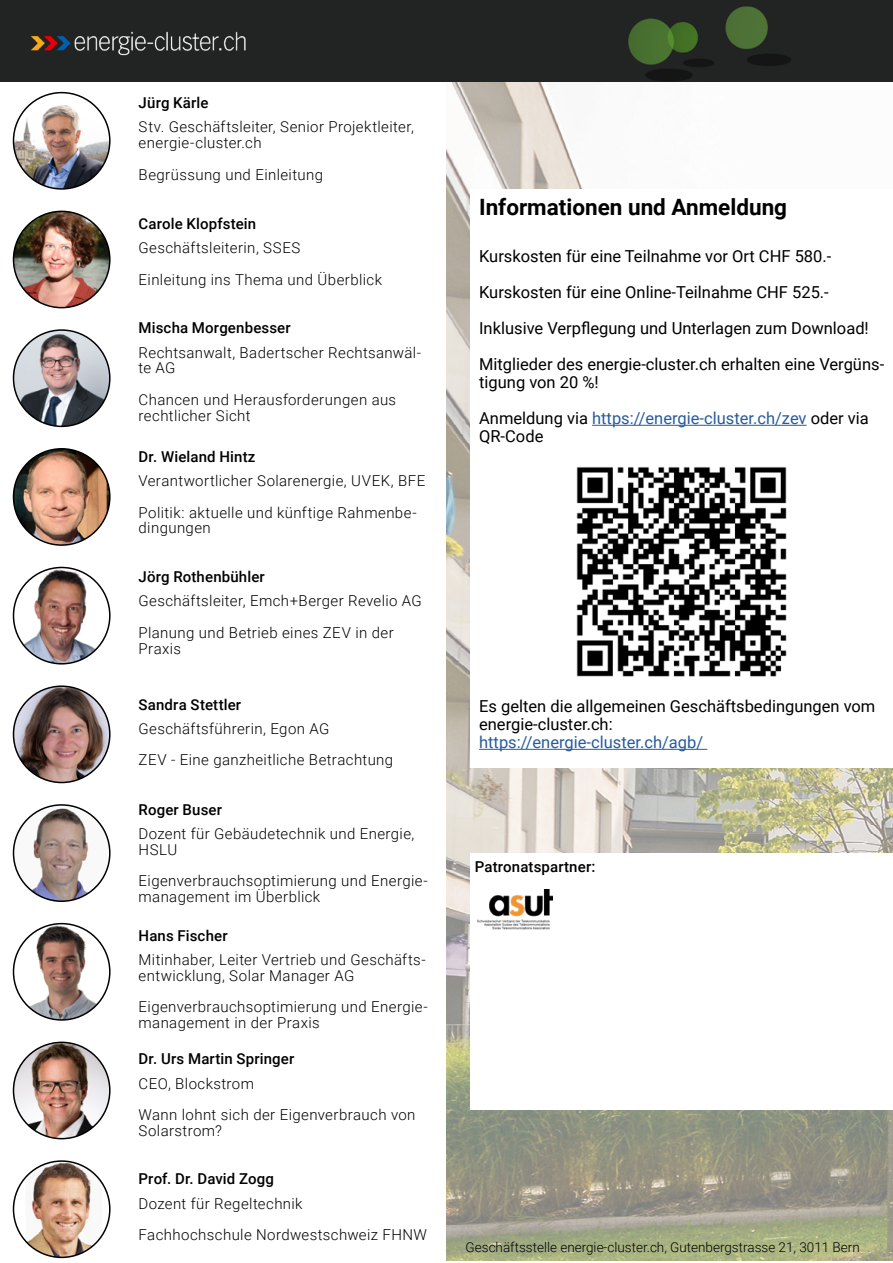
<style>
.page{position:relative;width:893px;height:1263px;background:#fff}
.page>*{position:absolute;margin:0;border:0;box-sizing:border-box;transform-origin:0 0}
.t1{font:700 22.5px "Roboto";color:#000}
.t2{font:16.5px/36px "Roboto";color:#000}
.t3{font:16.5px "Roboto";color:#275b9b}
.t4{font:300 15px/15.8px "Roboto";letter-spacing:.025em;color:#000}
.t5{font:500 15px "Roboto";letter-spacing:.01em;color:#000}
.t6{font:300 13.5px "Roboto";color:#000}
.s1{color:#275b9b}
</style>
<div class="page">
<img style="left:446px;top:82px;width:447px;height:1179px">
<div style="left:471px;top:853px;width:422px;height:256px;background:#fff"></div>
<div style="left:471px;top:189px;width:422px;height:578px;background:#fff"></div>
<hr style="left:592px;top:425px;width:215px;height:1px;background:#275b9b">
<hr style="left:479px;top:749px;width:228px;height:1px;background:#275b9b">
<img style="left:14px;top:686px;width:96px;height:96px;border-radius:48px">
<div style="left:13px;top:685px;width:98px;height:98px;border:2px solid #000;border-radius:50%"></div>
<img style="left:0;top:0;width:893px;height:82px">
<img style="left:27px;top:30px;width:222px;height:27px">
<img style="left:477px;top:889px;width:75px;height:41px">
<img style="left:576px;top:467px;width:211px;height:210px">
<img style="left:14px;top:93px;width:96px;height:96px;border-radius:48px">
<div style="left:13px;top:92px;width:98px;height:98px;border:2px solid #000;border-radius:50%"></div>
<img style="left:14px;top:211px;width:96px;height:97px;border-radius:48px">
<div style="left:13px;top:211px;width:98px;height:97px;border:2px solid #000;border-radius:50%"></div>
<img style="left:14px;top:330px;width:96px;height:96px;border-radius:48px">
<div style="left:13px;top:329px;width:98px;height:98px;border:2px solid #000;border-radius:50%"></div>
<img style="left:14px;top:449px;width:96px;height:96px;border-radius:48px">
<div style="left:13px;top:448px;width:98px;height:98px;border:2px solid #000;border-radius:50%"></div>
<img style="left:14px;top:567px;width:96px;height:97px;border-radius:48px">
<div style="left:13px;top:567px;width:98px;height:97px;border:2px solid #000;border-radius:50%"></div>
<img style="left:14px;top:805px;width:96px;height:96px;border-radius:48px">
<div style="left:13px;top:804px;width:98px;height:98px;border:2px solid #000;border-radius:50%"></div>
<img style="left:14px;top:924px;width:96px;height:96px;border-radius:48px">
<div style="left:13px;top:923px;width:98px;height:98px;border:2px solid #000;border-radius:50%"></div>
<img style="left:14px;top:1044px;width:95px;height:95px">
<div style="left:13px;top:1041px;width:98px;height:98px;border:2px solid #000;border-radius:50%"></div>
<img style="left:25px;top:1161px;width:77px;height:96px">
<div style="left:13px;top:1160px;width:98px;height:98px;border:2px solid #000;border-radius:50%"></div>
<p class="t5" style="left:139px;top:92px;width:71px">Jürg Kärle</p>
<p class="t4" style="left:139px;top:118px;width:277px">Stv. Geschäftsleiter, Senior Projektleiter, energie-cluster.ch</p>
<p class="t4" style="left:139px;top:166px;width:186px">Begrüssung und Einleitung</p>
<p class="t5" style="left:139px;top:213px;width:119px">Carole Klopfstein</p>
<p class="t4" style="left:139px;top:232px;width:245px;line-height:31.5px">Geschäftsleiterin, SSES<br>Einleitung ins Thema und Überblick</p>
<p class="t5" style="left:139px;top:317px;width:154px">Mischa Morgenbesser</p>
<p class="t4" style="left:139px;top:344px;width:284px">Rechtsanwalt, Badertscher Rechtsanwäl&shy;te AG</p>
<p class="t4" style="left:139px;top:391px;width:259px">Chancen und Herausforderungen aus rechtlicher Sicht</p>
<p class="t5" style="left:139px;top:446px;width:118px">Dr. Wieland Hintz</p>
<p class="t4" style="left:139px;top:465px;width:288px;line-height:31.5px">Verantwortlicher Solarenergie, UVEK, BFE<br>Politik: aktuelle und künftige Rahmenbe-</p>
<p class="t4" style="left:139px;top:520px;width:74px">dingungen</p>
<p class="t5" style="left:139px;top:566px;width:128px">Jörg Rothenbühler</p>
<p class="t4" style="left:139px;top:585px;width:285px;line-height:31.5px">Geschäftsleiter, Emch+Berger Revelio AG<br>Planung und Betrieb eines ZEV in der</p>
<p class="t4" style="left:139px;top:640px;width:44px">Praxis</p>
<p class="t5" style="left:139px;top:694px;width:104px">Sandra Stettler</p>
<p class="t4" style="left:139px;top:712px;width:256px;line-height:31.5px">Geschäftsführerin, Egon AG<br>ZEV - Eine ganzheitliche Betrachtung</p>
<p class="t5" style="left:139px;top:799px;width:85px">Roger Buser</p>
<p class="t4" style="left:139px;top:825px;width:277px">Dozent für Gebäudetechnik und Energie,<br>HSLU</p>
<p class="t4" style="left:139px;top:873px;width:291px">Eigenverbrauchsoptimierung und Energie&shy;management im Überblick</p>
<p class="t5" style="left:139px;top:925px;width:91px">Hans Fischer</p>
<p class="t4" style="left:139px;top:951px;width:289px">Mitinhaber, Leiter Vertrieb und Geschäfts&shy;entwicklung, Solar Manager AG</p>
<p class="t4" style="left:139px;top:998px;width:291px">Eigenverbrauchsoptimierung und Energie&shy;management in der Praxis</p>
<p class="t5" style="left:139px;top:1048px;width:157px">Dr. Urs Martin Springer</p>
<p class="t4" style="left:139px;top:1067px;width:278px;line-height:31.5px">CEO, Blockstrom<br>Wann lohnt sich der Eigenverbrauch von</p>
<p class="t4" style="left:139px;top:1122px;width:85px">Solarstrom?</p>
<p class="t5" style="left:139px;top:1168px;width:137px">Prof. Dr. David Zogg</p>
<p class="t4" style="left:139px;top:1187px;width:290px;line-height:31.5px">Dozent für Regeltechnik<br>Fachhochschule Nordwestschweiz FHNW</p>
<h1 class="t1" style="left:479px;top:191px;width:309px">Informationen und Anmeldung</h1>
<p class="t2" style="left:479px;top:238px;width:407px">Kurskosten für eine Teilnahme vor Ort CHF 580.- Kurskosten für eine Online-Teilnahme CHF 525.- Inklusive Verpflegung und Unterlagen zum Download!<br>Mitglieder des energie-cluster.ch erhalten eine Vergüns-</p>
<p class="t2" style="left:479px;top:364px;width:391px">tigung von 20 %!<br>Anmeldung via <span class="s1">https://energie-cluster.ch/zev</span> oder via</p>
<p class="t2" style="left:479px;top:418px;width:66px">QR-Code</p>
<p class="t2" style="left:479px;top:697px;width:398px;line-height:18px">Es gelten die allgemeinen Geschäftsbedingungen vom energie-cluster.ch:</p>
<p class="t3" style="left:479px;top:731px;width:226px">https://energie-cluster.ch/agb/</p>
<p class="t5" style="left:475px;top:856px;width:122px">Patronatspartner:</p>
<p class="t6" style="left:466px;top:1237px;width:396px">Geschäftsstelle energie-cluster.ch, Gutenbergstrasse 21, 3011 Bern</p>
</div>
